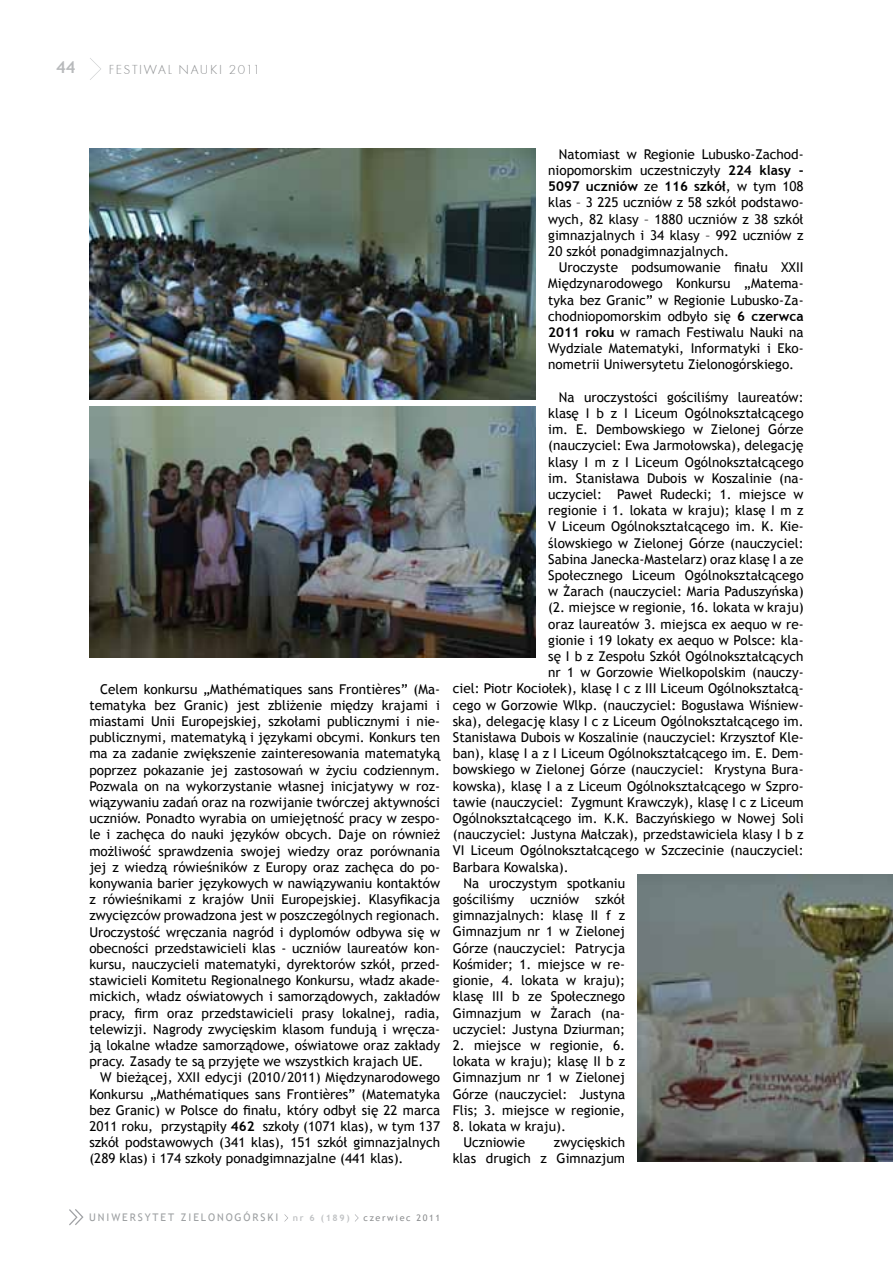
<style>
.page{position:relative;width:893px;height:1263px;background:#fff}
.page>*{position:absolute;margin:0;border:0;box-sizing:border-box;transform-origin:0 0}
.t1{font:700 16.5px "Trebuchet MS";color:#b8babc}
.t2{font:13.5px/16.2px "Trebuchet MS";color:#000;text-align:justify}
.t3{font:13.5px "Futura TEE Ligh";letter-spacing:.12em;color:#8a8c8e}
.t4{font:10.5px "Trebuchet MS";letter-spacing:.18em;color:#9da0a2}
.t5{font:9px "Trebuchet MS";letter-spacing:.18em;color:#8a8c8e}
.t6{font:700 9px "Trebuchet MS";color:#c0c2c4}
.s1{font-weight:700}
</style>
<div class="page">
<svg style="left:90px;top:58px;width:11px;height:22px"></svg>
<svg style="left:355px;top:1214px;width:4px;height:8px"></svg>
<svg style="left:69px;top:1209px;width:15px;height:16px"></svg>
<img style="left:638px;top:875px;width:255px;height:286px">
<img style="left:89px;top:149px;width:446px;height:250px">
<img style="left:89px;top:407px;width:446px;height:251px">
<p class="t1" style="left:56px;top:57px;width:21px">44</p>
<p class="t3" style="left:109px;top:61px;width:153px">FESTIWAL NAUKI 2011</p>
<p class="t2" style="left:89px;top:681px;width:352px;text-indent:11px">Celem konkursu „Mathématiques sans Frontières” (Ma&shy;tematyka bez Granic) jest zbliżenie między krajami i miastami Unii Europejskiej, szkołami publicznymi i nie&shy;publicznymi, matematyką i językami obcymi. Konkurs ten ma za zadanie zwiększenie zainteresowania matematyką poprzez pokazanie jej zastosowań w życiu codziennym.<br>Pozwala on na wykorzystanie własnej inicjatywy w roz&shy;wiązywaniu zadań oraz na rozwijanie twórczej aktywności uczniów. Ponadto wyrabia on umiejętność pracy w zespo&shy;le i zachęca do nauki języków obcych. Daje on również możliwość sprawdzenia swojej wiedzy oraz porównania jej z wiedzą rówieśników z Europy oraz zachęca do po&shy;konywania barier językowych w nawiązywaniu kontaktów z rówieśnikami z krajów Unii Europejskiej. Klasyfikacja zwycięzców prowadzona jest w poszczególnych regionach.<br>Uroczystość wręczania nagród i dyplomów odbywa się w obecności przedstawicieli klas - uczniów laureatów kon&shy;kursu, nauczycieli matematyki, dyrektorów szkół, przed&shy;stawicieli Komitetu Regionalnego Konkursu, władz akade&shy;mickich, władz oświatowych i samorządowych, zakładów pracy, firm oraz przedstawicieli prasy lokalnej, radia, telewizji. Nagrody zwycięskim klasom fundują i wręcza&shy;ją lokalne władze samorządowe, oświatowe oraz zakłady pracy. Zasady te są przyjęte we wszystkich krajach UE.</p>
<p class="t2" style="left:89px;top:1070px;width:352px;text-indent:11px">W bieżącej, XXII edycji (2010/2011) Międzynarodowego Konkursu „Mathématiques sans Frontières” (Matematyka bez Granic) w Polsce do finału, który odbył się 22 marca 2011 roku, przystąpiły <span class="s1">462</span> szkoły (1071 klas), w tym 137 szkół podstawowych (341 klas), 151 szkół gimnazjalnych (289 klas) i 174 szkoły ponadgimnazjalne (441 klas).</p>
<p class="t2" style="left:548px;top:146px;width:257px;text-indent:11px">Natomiast w Regionie Lubusko-Zachod&shy;niopomorskim uczestniczyły <span class="s1">224 klasy - 5097 uczniów</span> ze <span class="s1">116 szkół</span>, w tym 108 klas – 3 225 uczniów z 58 szkół podstawo&shy;wych, 82 klasy – 1880 uczniów z 38 szkół gimnazjalnych i 34 klasy – 992 uczniów z 20 szkół ponadgimnazjalnych.</p>
<p class="t2" style="left:548px;top:259px;width:257px;text-indent:11px">Uroczyste podsumowanie finału XXII Międzynarodowego Konkursu „Matema&shy;tyka bez Granic” w Regionie Lubusko-Za&shy;chodniopomorskim odbyło się <span class="s1">6 czerwca 2011 roku</span> w ramach Festiwalu Nauki na Wydziale Matematyki, Informatyki i Eko&shy;nometrii Uniwersytetu Zielonogórskiego.</p>
<p class="t2" style="left:559px;top:389px;width:246px">Na uroczystości gościliśmy laureatów:</p>
<p class="t2" style="left:548px;top:405px;width:257px">klasę I b z I Liceum Ogólnokształcącego</p>
<p class="t2" style="left:548px;top:421px;width:257px">im. E. Dembowskiego w Zielonej Górze</p>
<p class="t2" style="left:548px;top:438px;width:257px">(nauczyciel: Ewa Jarmołowska), delegację</p>
<p class="t2" style="left:548px;top:454px;width:257px">klasy I m z I Liceum Ogólnokształcącego</p>
<p class="t2" style="left:548px;top:470px;width:257px">im. Stanisława Dubois w Koszalinie (na-</p>
<p class="t2" style="left:548px;top:486px;width:257px">uczyciel: Paweł Rudecki; 1. miejsce w</p>
<p class="t2" style="left:548px;top:502px;width:257px">regionie i 1. lokata w kraju); klasę I m z</p>
<p class="t2" style="left:548px;top:519px;width:257px">V Liceum Ogólnokształcącego im. K. Kie-</p>
<p class="t2" style="left:548px;top:535px;width:257px">ślowskiego w Zielonej Górze (nauczyciel:</p>
<p class="t2" style="left:548px;top:551px;width:257px">Sabina Janecka-Mastelarz) oraz klasę I a ze</p>
<p class="t2" style="left:548px;top:567px;width:257px">Społecznego Liceum Ogólnokształcącego</p>
<p class="t2" style="left:548px;top:583px;width:257px">w Żarach (nauczyciel: Maria Paduszyńska)</p>
<p class="t2" style="left:548px;top:600px;width:257px">(2. miejsce w regionie, 16. lokata w kraju)</p>
<p class="t2" style="left:548px;top:616px;width:257px">oraz laureatów 3. miejsca ex aequo w re-</p>
<p class="t2" style="left:548px;top:632px;width:257px">gionie i 19 lokaty ex aequo w Polsce: kla-</p>
<p class="t2" style="left:548px;top:648px;width:257px">sę I b z Zespołu Szkół Ogólnokształcących</p>
<p class="t2" style="left:548px;top:664px;width:257px">nr 1 w Gorzowie Wielkopolskim (nauczy-</p>
<p class="t2" style="left:453px;top:681px;width:352px">ciel: Piotr Kociołek), klasę I c z III Liceum Ogólnokształcą-</p>
<p class="t2" style="left:453px;top:697px;width:352px">cego w Gorzowie Wlkp. (nauczyciel: Bogusława Wiśniew-</p>
<p class="t2" style="left:453px;top:713px;width:352px">ska), delegację klasy I c z Liceum Ogólnokształcącego im.</p>
<p class="t2" style="left:453px;top:729px;width:352px">Stanisława Dubois w Koszalinie (nauczyciel: Krzysztof Kle-</p>
<p class="t2" style="left:453px;top:745px;width:352px">ban), klasę I a z I Liceum Ogólnokształcącego im. E. Dem-</p>
<p class="t2" style="left:453px;top:762px;width:352px">bowskiego w Zielonej Górze (nauczyciel: Krystyna Bura-</p>
<p class="t2" style="left:453px;top:778px;width:352px">kowska), klasę I a z Liceum Ogólnokształcącego w Szpro-</p>
<p class="t2" style="left:453px;top:794px;width:352px">tawie (nauczyciel: Zygmunt Krawczyk), klasę I c z Liceum</p>
<p class="t2" style="left:453px;top:810px;width:352px">Ogólnokształcącego im. K.K. Baczyńskiego w Nowej Soli</p>
<p class="t2" style="left:453px;top:826px;width:352px">(nauczyciel: Justyna Małczak), przedstawiciela klasy I b z</p>
<p class="t2" style="left:453px;top:843px;width:352px">VI Liceum Ogólnokształcącego w Szczecinie (nauczyciel:</p>
<p class="t2" style="left:453px;top:859px;width:117px">Barbara Kowalska).</p>
<p class="t2" style="left:463px;top:875px;width:163px">Na uroczystym spotkaniu</p>
<p class="t2" style="left:453px;top:891px;width:174px">gościliśmy uczniów szkół</p>
<p class="t2" style="left:453px;top:907px;width:174px">gimnazjalnych: klasę II f z</p>
<p class="t2" style="left:453px;top:924px;width:174px">Gimnazjum nr 1 w Zielonej</p>
<p class="t2" style="left:453px;top:940px;width:174px">Górze (nauczyciel: Patrycja</p>
<p class="t2" style="left:453px;top:956px;width:174px">Kośmider; 1. miejsce w re-</p>
<p class="t2" style="left:453px;top:972px;width:174px">gionie, 4. lokata w kraju);</p>
<p class="t2" style="left:453px;top:988px;width:174px">klasę III b ze Społecznego</p>
<p class="t2" style="left:453px;top:1005px;width:174px">Gimnazjum w Żarach (na-</p>
<p class="t2" style="left:453px;top:1021px;width:174px">uczyciel: Justyna Dziurman;</p>
<p class="t2" style="left:453px;top:1037px;width:174px">2. miejsce w regionie, 6. lokata w kraju); klasę II b z Gimnazjum nr 1 w Zielonej Górze (nauczyciel: Justyna Flis; 3. miejsce w regionie,</p>
<p class="t2" style="left:463px;top:1118px;width:104px;text-indent:-11px">8. lokata w kraju).<br>Uczniowie</p>
<p class="t2" style="left:453px;top:1134px;width:174px;text-align:right">zwycięskich<br>klas drugich z Gimnazjum</p>
<p class="t4" style="left:89px;top:1211px;width:191px">UNIWERSYTET ZIELONOGÓRSKI</p>
<p class="t6" style="left:293px;top:1212px;width:58px">nr 6 (189)</p>
<p class="t5" style="left:364px;top:1212px;width:78px">czerwiec 2011</p>
</div>
